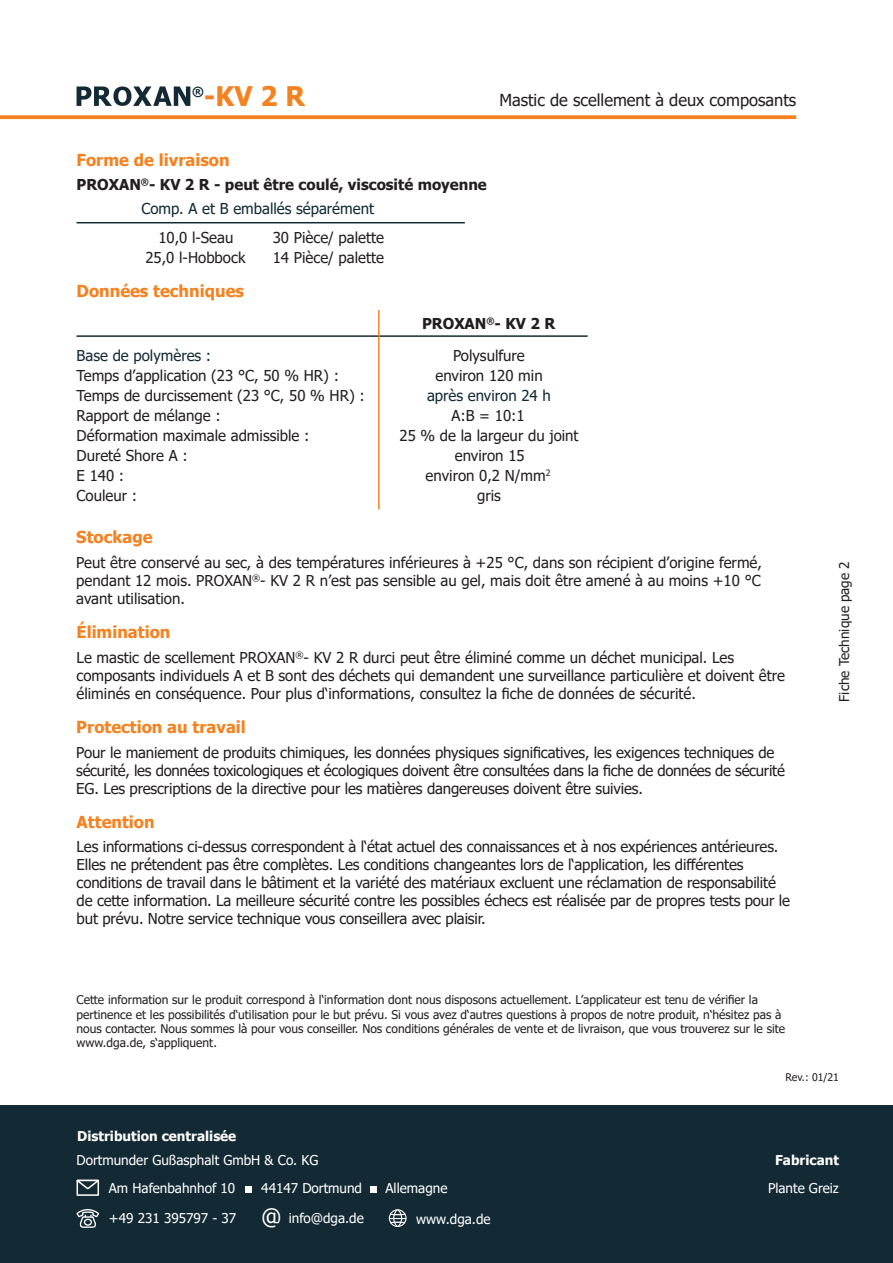
<style>
.page{position:relative;width:893px;height:1263px;background:#fff}
.page>*{position:absolute;margin:0;border:0;box-sizing:border-box;transform-origin:0 0}
.t1{font:700 27px "Tahoma";color:#f58220}
.t2{font:700 16.5px "Tahoma";color:#f58220}
.t3{font:16.5px "Tahoma";color:#231f20}
.t4{font:15px/20px "Tahoma";letter-spacing:-.01em;color:#231f20}
.t5{font:15px "Tahoma";color:#132a35}
.t6{font:700 15px "Tahoma";color:#231f20}
.t7{font:13.5px/28.2px "Tahoma";color:#fff}
.t8{font:700 13.5px "Tahoma";color:#fff}
.t9{font:13.5px "Tahoma";color:#231f20}
.t10{font:700 12.75px "Tahoma";color:#132a35}
.t11{font:12px/14.4px "Tahoma";color:#231f20}
.t12{font:10.5px "Tahoma";color:#231f20}
.s1{font-size:22.5px}
</style>
<div class="page">
<svg style="left:0;top:115px;width:796px;height:4px;background:#f58b31"></svg>
<svg style="left:77px;top:86px;width:113px;height:20px"></svg>
<div style="left:0;top:1106px;width:893px;height:157px;background:#132a35"></div>
<svg style="left:77px;top:1180px;width:22px;height:16px"></svg>
<div style="left:245px;top:1186px;width:6px;height:7px;background:#fff"></div>
<svg style="left:77px;top:1209px;width:22px;height:19px"></svg>
<div style="left:371px;top:1186px;width:6px;height:7px;background:#fff"></div>
<div style="left:389px;top:1209px;width:17px;height:18px;border:1px solid #fff;border-radius:50%"></div>
<div style="left:393px;top:1209px;width:9px;height:18px;border:1px solid #fff;border-radius:50%"></div>
<svg style="left:389px;top:1212px;width:17px;height:12px"></svg>
<hr style="left:77px;top:222px;width:388px;height:1px;background:#132a35">
<hr style="left:77px;top:335px;width:511px;height:2px;background:#132a35">
<hr style="left:378px;top:310px;width:2px;height:199px;background:#f58220">
<h1 class="t1" style="left:204px;top:78px;width:103px">-KV 2 R</h1>
<p class="t10" style="left:192px;top:83px;width:13px">®</p>
<p class="t3" style="left:499px;top:89px;width:298px">Mastic de scellement à deux composants</p>
<p class="t2" style="left:77px;top:148px;width:155px">Forme de livraison</p>
<p class="t6" style="left:77px;top:174px;width:412px">PROXAN<sup>®</sup>- KV 2 R - peut être coulé, viscosité moyenne</p>
<p class="t4" style="left:145px;top:229px;width:102px;text-align:center">10,0 l-Seau<br>25,0 l-Hobbock</p>
<p class="t5" style="left:141px;top:199px;width:234px">Comp. A et B emballés séparément</p>
<p class="t4" style="left:273px;top:229px;width:113px">30 Pièce/ palette<br>14 Pièce/ palette</p>
<p class="t2" style="left:77px;top:280px;width:169px">Données techniques</p>
<p class="t5" style="left:77px;top:346px;width:136px">Base de polymères :</p>
<p class="t4" style="left:77px;top:367px;width:290px">Temps d’application (23 °C, 50 % HR) :<br>Temps de durcissement (23 °C, 50 % HR) :<br>Rapport de mélange :<br>Déformation maximale admissible :</p>
<p class="t4" style="left:77px;top:466px;width:62px">E 140 :<br>Couleur :</p>
<p class="t4" style="left:77px;top:446px;width:113px">Dureté Shore A :</p>
<p class="t6" style="left:422px;top:313px;width:135px">PROXAN<sup>®</sup>- KV 2 R</p>
<p class="t4" style="left:435px;top:347px;width:109px;text-align:center">Polysulfure environ 120 min</p>
<p class="t5" style="left:427px;top:386px;width:125px">après environ 24 h</p>
<p class="t4" style="left:400px;top:406px;width:181px;text-align:center">A:B = 10:1<br>25 % de la largeur du joint environ 15<br>environ 0,2 N/mm<sup>2<br></sup>gris</p>
<p class="t2" style="left:76px;top:526px;width:78px">Stockage</p>
<p class="t4" style="left:76px;top:554px;width:687px;line-height:18px;text-align:justify">Peut être conservé au sec, à des températures inférieures à +25 °C, dans son récipient d’origine fermé, pendant 12 mois. PROXAN<sup>®</sup>- KV 2 R n’est pas sensible au gel, mais doit être amené à au moins +10 °C avant utilisation.</p>
<p class="t2" style="left:77px;top:620px;width:95px">Élimination</p>
<p class="t4" style="left:77px;top:649px;width:710px;line-height:18px">Le mastic de scellement PROXAN<sup>®</sup>- KV 2 R durci peut être éliminé comme un déchet municipal. Les composants individuels A et B sont des déchets qui demandent une surveillance particulière et doivent être éliminés en conséquence. Pour plus d‘informations, consultez la fiche de données de sécurité.</p>
<p class="t2" style="left:76px;top:715px;width:171px">Protection au travail</p>
<p class="t4" style="left:76px;top:744px;width:710px;line-height:18px">Pour le maniement de produits chimiques, les données physiques significatives, les exigences techniques de sécurité, les données toxicologiques et écologiques doivent être consultées dans la fiche de données de sécurité<br>EG. Les prescriptions de la directive pour les matières dangereuses doivent être suivies.</p>
<p class="t2" style="left:77px;top:810px;width:79px">Attention</p>
<p class="t4" style="left:77px;top:839px;width:715px;line-height:18px">Les informations ci-dessus correspondent à l‘état actuel des connaissances et à nos expériences antérieures.<br>Elles ne prétendent pas être complètes. Les conditions changeantes lors de l‘application, les différentes conditions de travail dans le bâtiment et la variété des matériaux excluent une réclamation de responsabilité de cette information. La meilleure sécurité contre les possibles échecs est réalisée par de propres tests pour le but prévu. Notre service technique vous conseillera avec plaisir.</p>
<p class="t11" style="left:77px;top:993px;width:710px">Cette information sur le produit correspond à l‘information dont nous disposons actuellement. L’applicateur est tenu de vérifier la pertinence et les possibilités d‘utilisation pour le but prévu. Si vous avez d‘autres questions à propos de notre produit, n‘hésitez pas à nous contacter. Nous sommes là pour vous conseiller. Nos conditions générales de vente et de livraison, que vous trouverez sur le site www.dga.de, s‘appliquent.</p>
<p class="t9" style="left:835px;top:702px;width:142px;rotate:-90deg">Fiche Technique page 2</p>
<p class="t12" style="left:786px;top:1070px;width:55px">Rev.: 01/21</p>
<p class="t8" style="left:77px;top:1127px;width:161px">Distribution centralisée</p>
<p class="t7" style="left:109px;top:1146px;width:211px;text-indent:-32px">Dortmunder Gußasphalt GmbH &amp; Co. KG<br>Am Hafenbahnhof 10</p>
<p class="t7" style="left:385px;top:1175px;width:63px">Allemagne</p>
<p class="t7" style="left:261px;top:1175px;width:102px">44147 Dortmund</p>
<p class="t7" style="left:109px;top:1205px;width:256px">+49 231 395797 - 37 <span class="s1">@</span> info@dga.de</p>
<p class="t7" style="left:416px;top:1205px;width:76px">www.dga.de</p>
<p class="t8" style="left:775px;top:1150px;width:65px">Fabricant</p>
<p class="t7" style="left:768px;top:1175px;width:72px">Plante Greiz</p>
</div>
